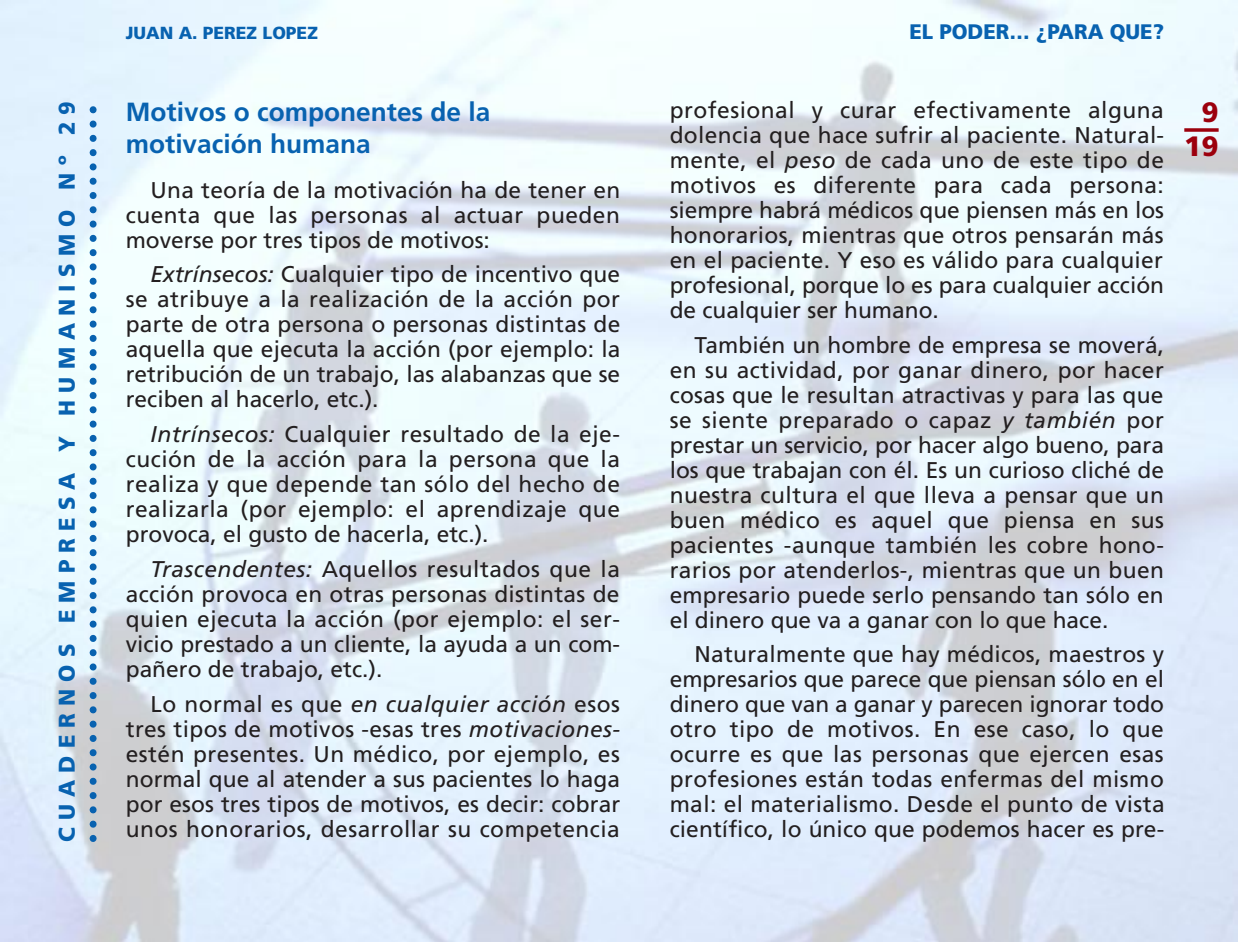
<style>
.page{position:relative;width:1239px;height:942px;background:#fff}
.page>*{position:absolute;margin:0;border:0;box-sizing:border-box;transform-origin:0 0}
.t1{font:900 28px/33.6px "Frutiger";color:#9c000d;text-align:right}
.t2{font:700 26.25px/32px "Frutiger";color:#0862b0}
.t3{font:22.75px/25px "Frutiger";color:#231f20;text-align:justify}
.t4{font:900 22.75px "Frutiger";letter-spacing:.325em;color:#0862b0}
.t5{font:900 21px "Frutiger";color:#0862b0}
.t6{font:900 17.5px "Frutiger";color:#0862b0}
.s1{font-style:italic}
</style>
<div class="page">
<img style="left:1px;top:0;width:1236px;height:942px">
<svg style="left:1184px;top:128px;width:35px;height:4px"></svg>
<svg style="left:90px;top:101px;width:7px;height:737px;background:#92bbda"></svg>
<p class="t4" style="left:58px;top:842px;width:742px;rotate:-90deg">CUADERNOS EMPRESA Y HUMANISMO Nº 29</p>
<p class="t6" style="left:126px;top:26px;width:194px">JUAN A. PEREZ LOPEZ</p>
<p class="t5" style="left:909px;top:23px;width:256px">EL PODER… ¿PARA QUE?</p>
<p class="t2" style="left:126px;top:98px;width:366px">Motivos o componentes de la motivación humana</p>
<p class="t3" style="left:126px;top:179px;width:496px;text-indent:25px">Una teoría de la motivación ha de tener en cuenta que las personas al actuar pueden moverse por tres tipos de motivos:</p>
<p class="t3" style="left:126px;top:264px;width:496px;text-indent:25px"><span class="s1">Extrínsecos:</span> Cualquier tipo de incentivo que se atribuye a la realización de la acción por parte de otra persona o personas distintas de aquella que ejecuta la acción (por ejemplo: la retribución de un trabajo, las alabanzas que se reciben al hacerlo, etc.).</p>
<p class="t3" style="left:126px;top:423px;width:496px;text-indent:25px"><span class="s1">Intrínsecos:</span> Cualquier resultado de la eje&shy;cución de la acción para la persona que la realiza y que depende tan sólo del hecho de realizarla (por ejemplo: el aprendizaje que provoca, el gusto de hacerla, etc.).</p>
<p class="t3" style="left:126px;top:558px;width:496px;text-indent:25px"><span class="s1">Trascendentes:</span> Aquellos resultados que la acción provoca en otras personas distintas de quien ejecuta la acción (por ejemplo: el ser&shy;vicio prestado a un cliente, la ayuda a un com&shy;pañero de trabajo, etc.).</p>
<p class="t3" style="left:126px;top:693px;width:496px;text-indent:25px">Lo normal es que <span class="s1">en cualquier acción</span> esos tres tipos de motivos -esas tres <span class="s1">motivaciones&shy;</span>estén presentes. Un médico, por ejemplo, es normal que al atender a sus pacientes lo haga por esos tres tipos de motivos, es decir: cobrar unos honorarios, desarrollar su competencia</p>
<p class="t3" style="left:670px;top:99px;width:496px">profesional y curar efectivamente alguna dolencia que hace sufrir al paciente. Natural&shy;mente, el <span class="s1">peso</span> de cada uno de este tipo de motivos es diferente para cada persona: siempre habrá médicos que piensen más en los honorarios, mientras que otros pensarán más en el paciente. Y eso es válido para cualquier profesional, porque lo es para cualquier acción de cualquier ser humano.</p>
<p class="t3" style="left:670px;top:334px;width:496px;text-indent:25px">También un hombre de empresa se moverá, en su actividad, por ganar dinero, por hacer cosas que le resultan atractivas y para las que se siente preparado o capaz <span class="s1">y también</span> por prestar un servicio, por hacer algo bueno, para los que trabajan con él. Es un curioso cliché de nuestra cultura el que lleva a pensar que un buen médico es aquel que piensa en sus pacientes -aunque también les cobre hono&shy;rarios por atenderlos-, mientras que un buen empresario puede serlo pensando tan sólo en el dinero que va a ganar con lo que hace.</p>
<p class="t3" style="left:670px;top:643px;width:497px;text-indent:25px">Naturalmente que hay médicos, maestros y empresarios que parece que piensan sólo en el dinero que van a ganar y parecen ignorar todo otro tipo de motivos. En ese caso, lo que ocurre es que las personas que ejercen esas profesiones están todas enfermas del mismo mal: el materialismo. Desde el punto de vista científico, lo único que podemos hacer es pre-</p>
<p class="t1" style="left:1184px;top:98px;width:36px">9<br>19</p>
</div>
